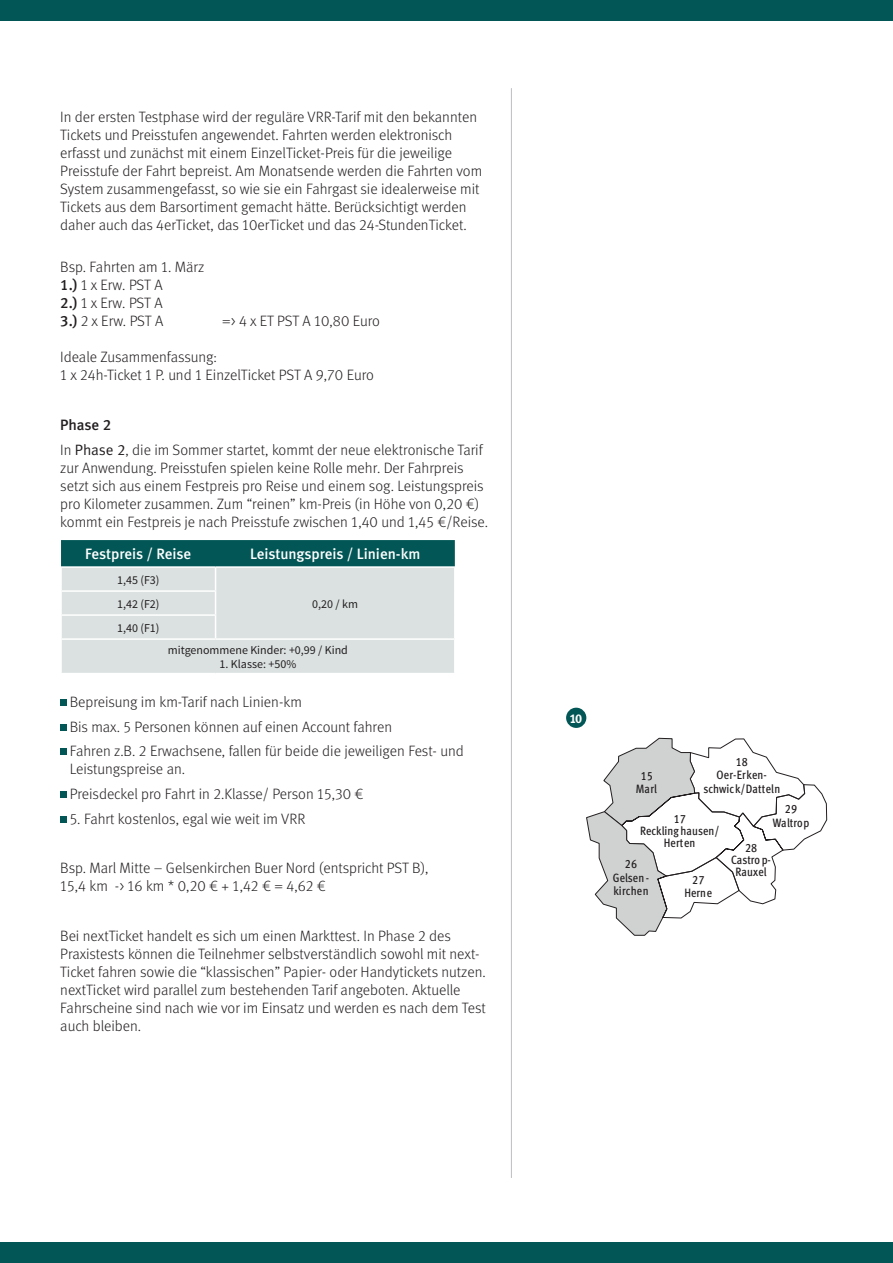
<style>
.page{position:relative;width:893px;height:1263px;background:#fff}
.page>*{position:absolute;margin:0;border:0;box-sizing:border-box;transform-origin:0 0}
.t1{font:15px/18px "Meta Light LF";color:#231f20}
.t2{font:15px "Meta Medium LF";letter-spacing:-.005em;color:#fff}
.t3{font:15px "Meta Medium LF";letter-spacing:-.005em;color:#231f20}
.t4{font:12.75px "Meta Bold LF";color:#fff}
.t5{font:12.15px/13.2px "Meta Cond Medium LF";color:#231f20;text-align:center}
.t6{font:12px/24px "Source Sans Pro";color:#231f20}
.s1{font-family:"Meta Medium LF"}
.s2{font-family:"Meta Normal LF"}
</style>
<div class="page">
<div style="left:0;top:1242px;width:893px;height:21px;background:#025756"></div>
<hr style="left:511px;top:88px;width:1px;height:1090px;background:#bcbec0">
<div style="left:0;top:0;width:893px;height:21px;background:#025756"></div>
<svg style="left:60px;top:699px;width:6px;height:6px"></svg>
<svg style="left:60px;top:724px;width:6px;height:6px"></svg>
<svg style="left:60px;top:749px;width:6px;height:6px"></svg>
<svg style="left:60px;top:791px;width:6px;height:6px"></svg>
<svg style="left:60px;top:816px;width:6px;height:6px"></svg>
<div style="left:566px;top:708px;width:20px;height:20px;background:#025756;border-radius:50%"></div>
<svg style="left:61px;top:540px;width:394px;height:133px;background:#b1c6c6"></svg>
<svg style="left:586px;top:738px;width:241px;height:198px"></svg>
<p class="t1" style="left:60px;top:107px;width:423px">In der ersten Testphase wird der reguläre VRR-Tarif mit den bekannten Tickets und Preisstufen angewendet. Fahrten werden elektronisch erfasst und zunächst mit einem EinzelTicket-Preis für die jeweilige Preisstufe der Fahrt bepreist. Am Monatsende werden die Fahrten vom System zusammengefasst, so wie sie ein Fahrgast sie idealerweise mit Tickets aus dem Barsortiment gemacht hätte. Berücksichtigt werden daher auch das 4erTicket, das 10erTicket und das 24-StundenTicket.</p>
<p class="t1" style="left:60px;top:258px;width:146px">Bsp. Fahrten am 1. März<br><span class="s1">1.)</span> 1 x Erw. PST A<br><span class="s1">2.)</span> 1 x Erw. PST A<br><span class="s1">3.)</span> 2 x Erw. PST A</p>
<p class="t1" style="left:222px;top:312px;width:159px">=&gt; 4 x ET PST A 10,80 Euro</p>
<p class="t1" style="left:60px;top:348px;width:315px">Ideale Zusammenfassung:<br>1 x 24h-Ticket 1 P. und 1 EinzelTicket PST A 9,70 Euro</p>
<p class="t3" style="left:60px;top:416px;width:52px">Phase 2</p>
<p class="t1" style="left:60px;top:440px;width:429px">In <span class="s2">Phase 2</span>, die im Sommer startet, kommt der neue elektronische Tarif zur Anwendung. Preisstufen spielen keine Rolle mehr. Der Fahrpreis setzt sich aus einem Festpreis pro Reise und einem sog. Leistungspreis pro Kilometer zusammen. Zum “reinen” km-Preis (in Höhe von 0,20 €) kommt ein Festpreis je nach Preisstufe zwischen 1,40 und 1,45 €/Reise.</p>
<p class="t2" style="left:85px;top:545px;width:108px">Festpreis / Reise</p>
<p class="t2" style="left:250px;top:545px;width:172px">Leistungspreis / Linien-km</p>
<p class="t6" style="left:117px;top:568px;width:44px">1,45 (F3)<br>1,42 (F2)</p>
<p class="t6" style="left:312px;top:592px;width:47px">0,20 / km</p>
<p class="t6" style="left:117px;top:616px;width:44px">1,40 (F1)</p>
<p class="t6" style="left:168px;top:638px;width:182px">mitgenommene Kinder: +0,99 / Kind</p>
<p class="t6" style="left:220px;top:652px;width:78px">1. Klasse: +50%</p>
<p class="t1" style="left:70px;top:689px;width:395px;line-height:24.8px">Bepreisung im km-Tarif nach Linien-km<br>Bis max. 5 Personen können auf einen Account fahren<br>Fahren z.B. 2 Erwachsene, fallen für beide die jeweiligen Fest- und</p>
<p class="t1" style="left:70px;top:756px;width:295px;line-height:24.8px">Leistungspreise an.<br>Preisdeckel pro Fahrt in 2.Klasse/ Person 15,30 €</p>
<p class="t1" style="left:70px;top:809px;width:237px">5. Fahrt kostenlos, egal wie weit im VRR</p>
<p class="t1" style="left:60px;top:859px;width:370px">Bsp. Marl Mitte – Gelsenkirchen Buer Nord (entspricht PST B),<br>15,4 km -&gt; 16 km * 0,20 € + 1,42 € = 4,62 €</p>
<p class="t1" style="left:60px;top:926px;width:427px">Bei nextTicket handelt es sich um einen Markttest. In Phase 2 des Praxistests können die Teilnehmer selbstverständlich sowohl mit next-Ticket fahren sowie die “klassischen” Papier- oder Handytickets nutzen. nextTicket wird parallel zum bestehenden Tarif angeboten. Aktuelle Fahrscheine sind nach wie vor im Einsatz und werden es nach dem Test auch bleiben.</p>
<p class="t4" style="left:569px;top:710px;width:15px">10</p>
<p class="t5" style="left:703px;top:755px;width:78px">18<br>Oer-Erken&shy;schwick/Datteln</p>
<p class="t5" style="left:773px;top:802px;width:38px">29<br>Waltrop</p>
<p class="t5" style="left:636px;top:769px;width:23px">15<br>Marl</p>
<p class="t5" style="left:640px;top:812px;width:81px;line-height:12.1px">17<br>Reckling hausen/<br>Herten</p>
<p class="t5" style="left:731px;top:841px;width:42px;line-height:12.1px">28<br>Castro p-<br>Rauxel</p>
<p class="t5" style="left:613px;top:857px;width:38px">26<br>Gelsen - kirchen</p>
<p class="t5" style="left:684px;top:873px;width:29px">27<br>Herne</p>
</div>
